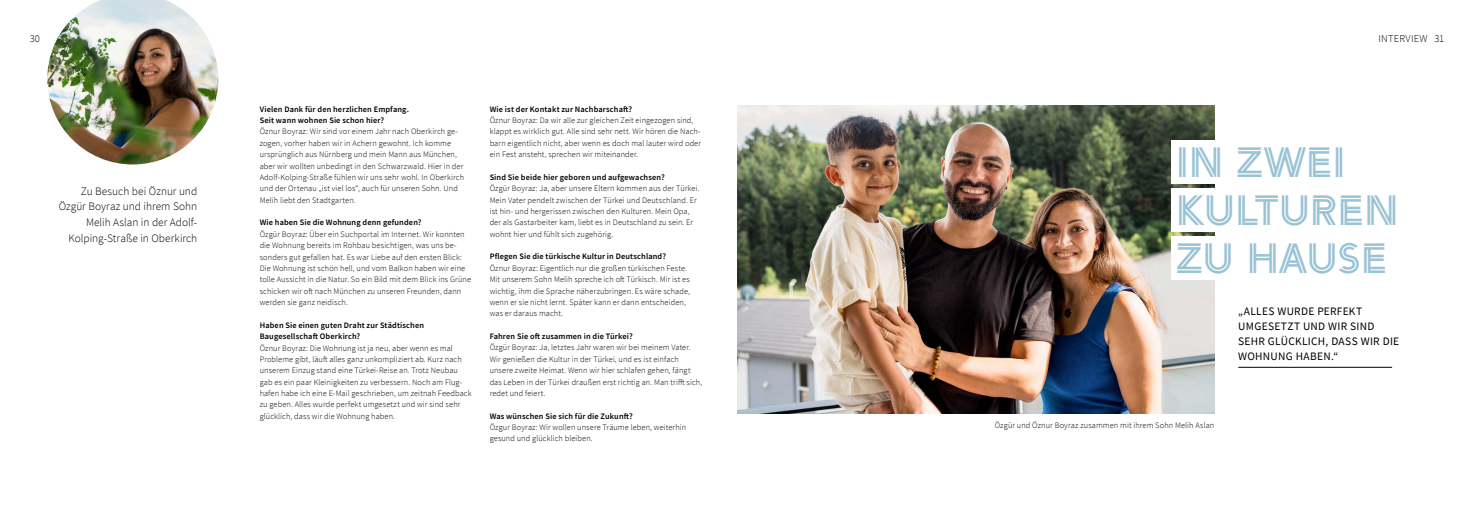
<style>
.page{position:relative;width:1474px;height:521px;background:#fff}
.page>*{position:absolute;margin:0;border:0;box-sizing:border-box;transform-origin:0 0}
.t1{font:42px/48.1px "Arya Double";letter-spacing:.005em;color:#9ac3d5}
.t2{font:300 11.38px/15.8px "Source Sans Pro";color:#000;text-align:right}
.t3{font:11.38px/14.9px "Source Sans Pro";letter-spacing:.025em;color:#000}
.t4{font:300 10.5px "Source Sans Pro";letter-spacing:.02em;color:#000}
.t5{font:300 8.31px/11.4px "Source Sans Pro";letter-spacing:.015em;color:#000}
.t6{font:600 8.31px/11.4px "Source Sans Pro";letter-spacing:.015em;color:#000}
</style>
<div class="page">
<img style="left:737px;top:105px;width:477px;height:309px">
<div style="left:1171px;top:140px;width:108px;height:44px;background:#fff"></div>
<div style="left:1171px;top:188px;width:108px;height:43px;background:#fff"></div>
<div style="left:1171px;top:236px;width:108px;height:44px;background:#fff"></div>
<img style="left:47px;top:0;width:171px;height:164px">
<hr style="left:1238px;top:367px;width:153px;height:1px;background:#000">
<p class="t4" style="left:30px;top:32px;width:12px">30</p>
<p class="t4" style="left:1378px;top:32px;width:67px">INTERVIEW 31</p>
<h2 class="t2" style="left:59px;top:183px;width:140px">Zu Besuch bei Öznur und<br>Özgür Boyraz und ihrem Sohn<br>Melih Aslan in der Adolf-<br>Kolping-Straße in Oberkirch</h2>
<p class="t6" style="left:260px;top:103px;width:151px">Vielen Dank für den herzlichen Empfang.<br>Seit wann wohnen Sie schon hier?</p>
<p class="t5" style="left:260px;top:126px;width:206px">Öznur Boyraz: Wir sind vor einem Jahr nach Oberkirch ge&shy;zogen, vorher haben wir in Achern gewohnt. Ich komme ursprünglich aus Nürnberg und mein Mann aus München, aber wir wollten unbedingt in den Schwarzwald. Hier in der Adolf-Kolping-Straße fühlen wir uns sehr wohl. In Oberkirch und der Ortenau „ist viel los“, auch für unseren Sohn. Und Melih liebt den Stadtgarten.</p>
<p class="t6" style="left:260px;top:217px;width:163px">Wie haben Sie die Wohnung denn gefunden?</p>
<p class="t5" style="left:260px;top:228px;width:213px">Özgür Boyraz: Über ein Suchportal im Internet. Wir konnten die Wohnung bereits im Rohbau besichtigen, was uns be&shy;sonders gut gefallen hat. Es war Liebe auf den ersten Blick:<br>Die Wohnung ist schön hell, und vom Balkon haben wir eine tolle Aussicht in die Natur. So ein Bild mit dem Blick ins Grüne schicken wir oft nach München zu unseren Freunden, dann werden sie ganz neidisch.</p>
<p class="t6" style="left:260px;top:319px;width:166px">Haben Sie einen guten Draht zur Städtischen<br>Baugesellschaft Oberkirch?</p>
<p class="t5" style="left:260px;top:342px;width:213px">Öznur Boyraz: Die Wohnung ist ja neu, aber wenn es mal Probleme gibt, läuft alles ganz unkompliziert ab. Kurz nach unserem Einzug stand eine Türkei-Reise an. Trotz Neubau gab es ein paar Kleinigkeiten zu verbessern. Noch am Flug&shy;hafen habe ich eine E-Mail geschrieben, um zeitnah Feedback zu geben. Alles wurde perfekt umgesetzt und wir sind sehr glücklich, dass wir die Wohnung haben.</p>
<p class="t6" style="left:489px;top:103px;width:144px">Wie ist der Kontakt zur Nachbarschaft?</p>
<p class="t5" style="left:489px;top:115px;width:213px">Öznur Boyraz: Da wir alle zur gleichen Zeit eingezogen sind, klappt es wirklich gut. Alle sind sehr nett. Wir hören die Nach&shy;barn eigentlich nicht, aber wenn es doch mal lauter wird oder ein Fest ansteht, sprechen wir miteinander.</p>
<p class="t6" style="left:489px;top:171px;width:176px">Sind Sie beide hier geboren und aufgewachsen?</p>
<p class="t5" style="left:489px;top:183px;width:211px">Özgür Boyraz: Ja, aber unsere Eltern kommen aus der Türkei.<br>Mein Vater pendelt zwischen der Türkei und Deutschland. Er ist hin- und hergerissen zwischen den Kulturen. Mein Opa, der als Gastarbeiter kam, liebt es in Deutschland zu sein. Er wohnt hier und fühlt sich zugehörig.</p>
<p class="t6" style="left:489px;top:251px;width:178px">Pflegen Sie die türkische Kultur in Deutschland?</p>
<p class="t5" style="left:489px;top:262px;width:202px">Öznur Boyraz: Eigentlich nur die großen türkischen Feste.<br>Mit unserem Sohn Melih spreche ich oft Türkisch. Mir ist es wichtig, ihm die Sprache näherzubringen. Es wäre schade, wenn er sie nicht lernt. Später kann er dann entscheiden, was er daraus macht.</p>
<p class="t6" style="left:489px;top:330px;width:145px">Fahren Sie oft zusammen in die Türkei?</p>
<p class="t5" style="left:489px;top:342px;width:214px">Özgür Boyraz: Ja, letztes Jahr waren wir bei meinem Vater.<br>Wir genießen die Kultur in der Türkei, und es ist einfach unsere zweite Heimat. Wenn wir hier schlafen gehen, fängt das Leben in der Türkei draußen erst richtig an. Man trifft sich, redet und feiert.</p>
<p class="t6" style="left:489px;top:410px;width:145px">Was wünschen Sie sich für die Zukunft?</p>
<p class="t5" style="left:489px;top:422px;width:198px">Özgur Boyraz: Wir wollen unsere Träume leben, weiterhin gesund und glücklich bleiben.</p>
<h1 class="t1" style="left:1176px;top:138px;width:224px">IN ZWEI<br>KULTUREN<br>ZU HAUSE</h1>
<h2 class="t3" style="left:1238px;top:304px;width:162px">„ALLES WURDE PERFEKT<br>UMGESETZT UND WIR SIND<br>SEHR GLÜCKLICH, DASS WIR DIE<br>WOHNUNG HABEN.“</h2>
<p class="t5" style="left:994px;top:419px;width:221px">Özgür und Öznur Boyraz zusammen mit ihrem Sohn Melih Aslan</p>
</div>
